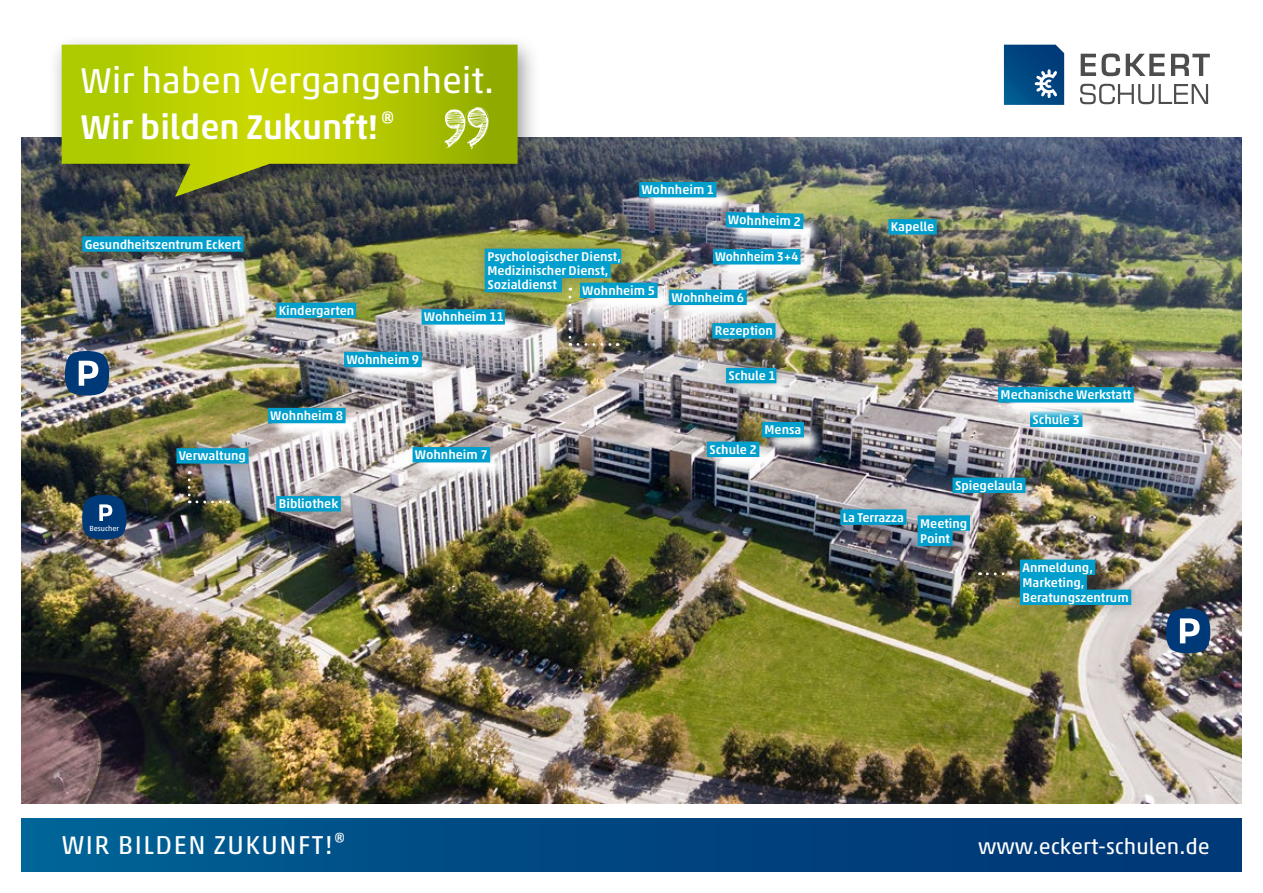
<style>
.page{position:relative;width:1263px;height:893px;background:#fff}
.page>*{position:absolute;margin:0;border:0;box-sizing:border-box;transform-origin:0 0}
.t1{font:36.3px "Akko Pro";letter-spacing:-.005em;color:#fff}
.t2{font:500 34.8px "Akko Pro";color:#fff}
.t3{font:26.25px "Akko Pro";letter-spacing:.06em;color:#fff}
.t4{font:21.9px "Akko Pro";color:#fff}
.t5{font:500 12.9px/15px "Akko Pro";color:#fff}
.t6{font:500 12.9px "Akko Pro";color:#fff;scale:.96 1}
.t7{font:7.5px "Akko Pro";color:#fff}
.s1{font-size:32.55px}
</style>
<div class="page">
<img style="left:21px;top:137px;width:1221px;height:667px">
<div style="left:67px;top:221px;width:192px;height:47px;background:#4d4d4c;opacity:.46"></div>
<div style="left:82px;top:236px;width:161px;height:16px;background:#009fcd"></div>
<div style="left:261px;top:480px;width:96px;height:47px;background:#4d4d4c;opacity:.46"></div>
<div style="left:276px;top:496px;width:65px;height:15px;background:#009fcd"></div>
<div style="left:937px;top:462px;width:104px;height:47px;background:#4d4d4c;opacity:.46"></div>
<div style="left:952px;top:478px;width:73px;height:15px;background:#009fcd"></div>
<div style="left:825px;top:494px;width:97px;height:47px;background:#4d4d4c;opacity:.46"></div>
<div style="left:840px;top:509px;width:66px;height:16px;background:#009fcd"></div>
<div style="left:902px;top:500px;width:83px;height:62px;background:#4d4d4c;opacity:.46"></div>
<div style="left:918px;top:515px;width:52px;height:16px;background:#009fcd"></div>
<div style="left:918px;top:531px;width:34px;height:15px;background:#009fcd"></div>
<div style="left:161px;top:433px;width:103px;height:46px;background:#4d4d4c;opacity:.46"></div>
<div style="left:176px;top:448px;width:72px;height:16px;background:#009fcd"></div>
<div style="left:1004px;top:544px;width:143px;height:77px;background:#4d4d4c;opacity:.46"></div>
<div style="left:1020px;top:560px;width:75px;height:15px;background:#009fcd"></div>
<div style="left:1020px;top:575px;width:67px;height:15px;background:#009fcd"></div>
<div style="left:1020px;top:590px;width:111px;height:15px;background:#009fcd"></div>
<div style="left:261px;top:287px;width:111px;height:47px;background:#4d4d4c;opacity:.46"></div>
<div style="left:276px;top:303px;width:80px;height:15px;background:#009fcd"></div>
<div style="left:873px;top:203px;width:79px;height:47px;background:#4d4d4c;opacity:.46"></div>
<div style="left:888px;top:219px;width:49px;height:15px;background:#009fcd"></div>
<div style="left:469px;top:233px;width:168px;height:75px;background:#4d4d4c;opacity:.46"></div>
<div style="left:485px;top:249px;width:136px;height:15px;background:#009fcd"></div>
<div style="left:485px;top:263px;width:126px;height:15px;background:#009fcd"></div>
<div style="left:485px;top:277px;width:77px;height:15px;background:#009fcd"></div>
<div style="left:571px;top:291px;width:65px;height:73px;background:#000;opacity:.75"></div>
<svg style="left:569px;top:297px;width:2px;height:49px"></svg>
<svg style="left:578px;top:343px;width:40px;height:3px"></svg>
<div style="left:981px;top:575px;width:49px;height:18px;background:#000;opacity:.75"></div>
<svg style="left:987px;top:572px;width:24px;height:3px"></svg>
<div style="left:191px;top:474px;width:56px;height:47px;background:#000;opacity:.75"></div>
<svg style="left:188px;top:480px;width:3px;height:23px"></svg>
<svg style="left:197px;top:500px;width:31px;height:3px"></svg>
<svg style="left:270px;top:410px;width:94px;height:32px"></svg>
<div style="left:268px;top:408px;width:78px;height:15px;background:#009fcd"></div>
<svg style="left:347px;top:354px;width:94px;height:32px"></svg>
<div style="left:344px;top:352px;width:78px;height:15px;background:#009fcd"></div>
<svg style="left:582px;top:285px;width:94px;height:32px"></svg>
<div style="left:580px;top:283px;width:78px;height:15px;background:#009fcd"></div>
<svg style="left:672px;top:292px;width:94px;height:32px"></svg>
<div style="left:669px;top:290px;width:78px;height:15px;background:#009fcd"></div>
<svg style="left:642px;top:184px;width:93px;height:32px"></svg>
<div style="left:639px;top:182px;width:77px;height:15px;background:#009fcd"></div>
<svg style="left:728px;top:215px;width:94px;height:33px"></svg>
<img style="left:710px;top:204px;width:109px;height:33px">
<svg style="left:716px;top:251px;width:103px;height:32px"></svg>
<div style="left:713px;top:249px;width:87px;height:15px;background:#009fcd"></div>
<svg style="left:415px;top:449px;width:94px;height:32px"></svg>
<div style="left:413px;top:447px;width:77px;height:15px;background:#009fcd"></div>
<svg style="left:778px;top:424px;width:44px;height:32px"></svg>
<div style="left:747px;top:406px;width:73px;height:47px;background:#4d4d4c;opacity:.46"></div>
<div style="left:762px;top:422px;width:42px;height:15px;background:#009fcd"></div>
<svg style="left:729px;top:370px;width:66px;height:32px"></svg>
<div style="left:711px;top:352px;width:81px;height:47px;background:#4d4d4c;opacity:.46"></div>
<div style="left:726px;top:368px;width:50px;height:15px;background:#009fcd"></div>
<svg style="left:709px;top:444px;width:69px;height:32px"></svg>
<div style="left:707px;top:442px;width:52px;height:15px;background:#009fcd"></div>
<svg style="left:1032px;top:421px;width:69px;height:25px"></svg>
<div style="left:1030px;top:412px;width:52px;height:15px;background:#009fcd"></div>
<svg style="left:1000px;top:389px;width:152px;height:32px"></svg>
<div style="left:998px;top:387px;width:136px;height:16px;background:#009fcd"></div>
<svg style="left:424px;top:311px;width:99px;height:32px"></svg>
<div style="left:422px;top:309px;width:83px;height:16px;background:#009fcd"></div>
<div style="left:47px;top:33px;width:493px;height:188px;background:#000;opacity:.4"></div>
<svg style="left:62px;top:45px;width:456px;height:152px;background:#9bad0d"></svg>
<svg style="left:445px;top:107px;width:44px;height:42px;background:#bdcd5c"></svg>
<div style="left:21px;top:818px;width:1221px;height:54px;background:linear-gradient(to right,#005f93,#003272)"></div>
<svg style="left:1004px;top:45px;width:60px;height:60px;background:#15578c"></svg>
<svg style="left:1080px;top:84px;width:128px;height:20px"></svg>
<svg style="left:1081px;top:54px;width:129px;height:22px"></svg>
<div style="left:697px;top:307px;width:94px;height:47px;background:#4d4d4c;opacity:.46"></div>
<div style="left:712px;top:323px;width:63px;height:16px;background:#009fcd"></div>
<svg style="left:1164px;top:607px;width:48px;height:48px;background:#42648b"></svg>
<svg style="left:63px;top:349px;width:48px;height:48px;background:#4d6e91"></svg>
<svg style="left:80px;top:493px;width:48px;height:48px;background:#224870"></svg>
<h1 class="t1" style="left:81px;top:59px;width:415px">Wir haben Vergangenheit.</h1>
<h2 class="t2" style="left:81px;top:106px;width:316px">Wir bilden Zukunft!<span class="s1">®</span></h2>
<p class="t5" style="left:641px;top:182px;width:74px">Wohnheim 1</p>
<p class="t5" style="left:85px;top:236px;width:158px">Gesundheitszentrum Eckert</p>
<p class="t7" style="left:89px;top:524px;width:31px">Besucher</p>
<p class="t5" style="left:179px;top:448px;width:69px">Verwaltung</p>
<p class="t5" style="left:279px;top:303px;width:77px">Kindergarten</p>
<p class="t5" style="left:487px;top:249px;width:135px;line-height:14.1px">Psychologischer Dienst,<br>Medizinischer Dienst,<br>Sozialdienst</p>
<p class="t5" style="left:582px;top:283px;width:74px">Wohnheim 5</p>
<p class="t5" style="left:424px;top:309px;width:82px">Wohnheim 11</p>
<p class="t5" style="left:346px;top:352px;width:74px">Wohnheim 9</p>
<p class="t5" style="left:270px;top:408px;width:74px">Wohnheim 8</p>
<p class="t5" style="left:279px;top:496px;width:61px">Bibliothek</p>
<p class="t5" style="left:415px;top:447px;width:74px">Wohnheim 7</p>
<p class="t5" style="left:728px;top:212px;width:74px;rotate:1deg">Wohnheim 2</p>
<p class="t6" style="left:715px;top:249px;width:88px">Wohnheim 3+4</p>
<p class="t5" style="left:671px;top:290px;width:74px">Wohnheim 6</p>
<p class="t5" style="left:715px;top:323px;width:60px">Rezeption</p>
<p class="t5" style="left:729px;top:368px;width:49px">Schule 1</p>
<p class="t5" style="left:709px;top:442px;width:49px">Schule 2</p>
<p class="t5" style="left:764px;top:422px;width:38px">Mensa</p>
<p class="t5" style="left:891px;top:219px;width:45px">Kapelle</p>
<p class="t5" style="left:1001px;top:387px;width:132px">Mechanische Werkstatt</p>
<p class="t5" style="left:1032px;top:412px;width:49px">Schule 3</p>
<p class="t5" style="left:955px;top:478px;width:69px">Spiegelaula</p>
<p class="t5" style="left:843px;top:509px;width:63px">La Terrazza</p>
<p class="t5" style="left:920px;top:515px;width:49px;line-height:15.5px">Meeting<br>Point</p>
<p class="t5" style="left:1022px;top:560px;width:108px">Anmeldung,<br>Marketing,<br>Beratungszentrum</p>
<h3 class="t3" style="left:62px;top:829px;width:285px">Wir bilden Zukunft!®</h3>
<h3 class="t4" style="left:978px;top:833px;width:233px">www.eckert-schulen.de</h3>
</div>
